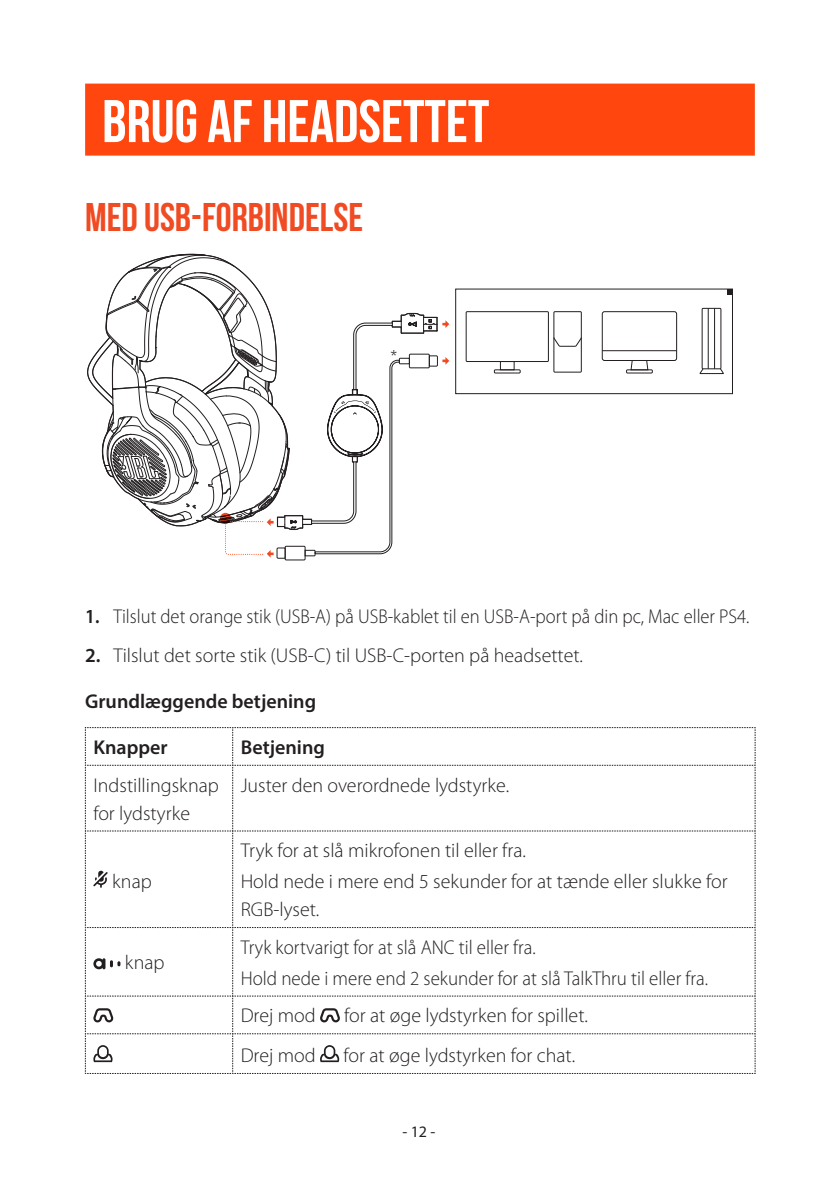
<style>
.page{position:relative;width:840px;height:1191px;background:#fff}
.page>*{position:absolute;margin:0;border:0;box-sizing:border-box;transform-origin:0 0}
.Title1{font:700 60px "Bebas Neue";color:#fff}
.Title2{font:700 40px "Bebas Neue";color:#f04b23}
.Body{font:300 20px/28px "Myriad Pro";color:#231f20}
.Body_Table{font:300 20px/28px "Myriad Pro";color:#231f20}
.Body_Table-2{font:300 20px "Myriad Pro";color:#231f20;scale:.95 1}
.Body_Table-3{font:300 20px "Myriad Pro";color:#231f20;scale:.93 1}
.Body-2{font:600 20px "Myriad Pro";color:#231f20}
.t1{font:16px "Myriad Pro";color:#231f20}
.t2{font:15.6px "Bebas Neue";color:#231f20}
.s1{font-weight:600}
</style>
<div class="page">
<div style="left:85px;top:84px;width:669px;height:72px;background:#ff460f"></div>
<svg style="left:727px;top:290px;width:3px;height:4px"></svg>
<div style="left:455px;top:288px;width:277px;height:106px;border:1px solid #231f20"></div>
<div style="left:284px;top:546px;width:21px;height:14px;border:1px solid #231f20"></div>
<svg style="left:87px;top:254px;width:362px;height:305px"></svg>
<div style="left:465px;top:311px;width:83px;height:51px;border:1px solid #231f20"></div>
<svg style="left:555px;top:336px;width:27px;height:11px"></svg>
<div style="left:553px;top:311px;width:28px;height:61px;border:1px solid #231f20"></div>
<div style="left:493px;top:369px;width:27px;height:4px;border:1px solid #231f20"></div>
<div style="left:601px;top:311px;width:75px;height:50px;border:1px solid #231f20;border-radius:2px"></div>
<hr style="left:602px;top:350px;width:74px;height:1px;background:#231f20">
<svg style="left:629px;top:359px;width:19px;height:10px"></svg>
<div style="left:625px;top:369px;width:27px;height:4px;border:1px solid #231f20"></div>
<div style="left:701px;top:308px;width:20px;height:61px;border:1px solid #231f20"></div>
<hr style="left:707px;top:308px;width:1px;height:61px;background:#231f20">
<hr style="left:713px;top:308px;width:1px;height:61px;background:#231f20">
<svg style="left:699px;top:367px;width:24px;height:8px"></svg>
<svg style="left:85px;top:727px;width:670px;height:347px"></svg>
<p class="Title1" style="left:102px;top:88px;width:388px">BRUG AF HEADSETTET</p>
<p class="Title2" style="left:85px;top:195px;width:279px">MED USB-FORBINDELSE</p>
<p class="t2" style="left:390px;top:347px;width:8px">*</p>
<p class="Body_Table-3" style="left:85px;top:605px;width:715px"><span class="s1">1.</span> Tilslut det orange stik (USB-A) på USB-kablet til en USB-A-port på din pc, Mac eller PS4.</p>
<p class="Body_Table" style="left:85px;top:642px;width:499px"><span class="s1">2.</span> Tilslut det sorte stik (USB-C) til USB-C-porten på headsettet.</p>
<p class="Body-2" style="left:85px;top:688px;width:232px">Grundlæggende betjening</p>
<p class="Body-2" style="left:93px;top:734px;width:76px">Knapper</p>
<p class="Body-2" style="left:240px;top:734px;width:86px">Betjening</p>
<p class="Body" style="left:93px;top:771px;width:127px">Indstillingsknap for lydstyrke</p>
<p class="Body" style="left:240px;top:771px;width:270px">Juster den overordnede lydstyrke.</p>
<p class="Body" style="left:112px;top:867px;width:41px">knap</p>
<p class="Body" style="left:125px;top:949px;width:41px">knap</p>
<p class="Body" style="left:240px;top:837px;width:287px">Tryk for at slå mikrofonen til eller fra.</p>
<p class="Body_Table" style="left:240px;top:868px;width:488px">Hold nede i mere end 5 sekunder for at tænde eller slukke for<br>RGB-lyset.</p>
<p class="Body_Table-2" style="left:240px;top:936px;width:312px">Tryk kortvarigt for at slå ANC til eller fra.</p>
<p class="Body_Table-2" style="left:240px;top:967px;width:493px">Hold nede i mere end 2 sekunder for at slå TalkThru til eller fra.</p>
<p class="Body" style="left:240px;top:1002px;width:76px">Drej mod</p>
<p class="Body" style="left:344px;top:1002px;width:245px">for at øge lydstyrken for spillet.</p>
<p class="Body" style="left:240px;top:1041px;width:76px">Drej mod</p>
<p class="Body" style="left:343px;top:1041px;width:233px">for at øge lydstyrken for chat.</p>
<p class="t1" style="left:402px;top:1122px;width:35px">- 12 -</p>
</div>
